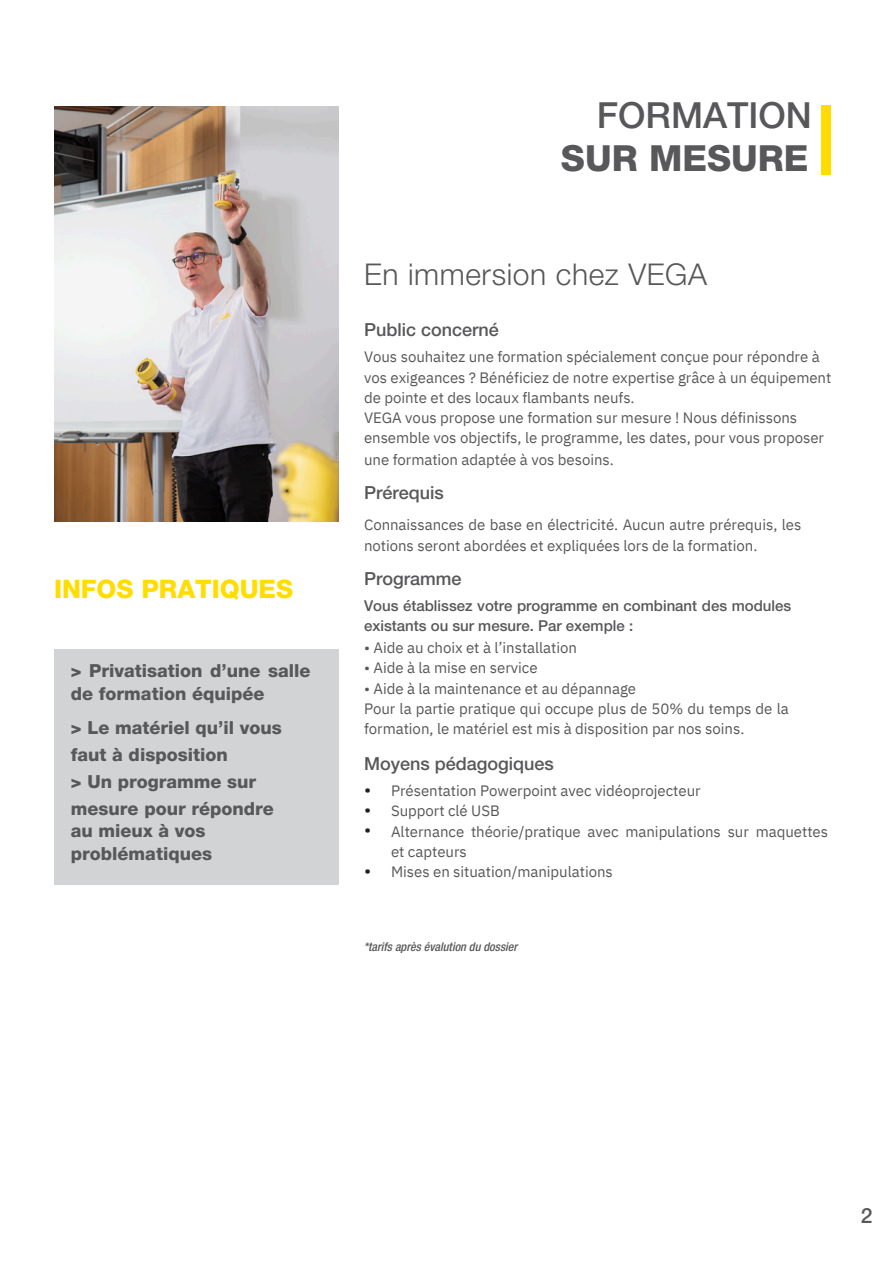
<style>
.page{position:relative;width:894px;height:1264px;background:#fff}
.page>*{position:absolute;margin:0;border:0;box-sizing:border-box;transform-origin:0 0}
.t1{font:500 36px "Helvetica Neue LTW1 G";color:#58585a}
.t2{font:800 36px "Helvetica Neue LTW1 G";color:#58585a}
.t3{font:300 30px "Helvetica Neue LTW1 G";letter-spacing:.02em;color:#58585a}
.t4{font:800 25.5px "Helvetica Neue LTW1 G";color:#fd0}
.t5{font:500 21px "Helvetica Neue LTW1 G";color:#58585a}
.t6{font:800 18px/27px "Helvetica Neue LTW1 G";color:#58585a}
.t7{font:500 18px "Helvetica Neue LTW1 G";color:#58585a}
.t8{font:18px/20.2px "IBM Plex Sans";color:#231f20;text-align:justify}
.t9{font:15px/20.2px "IBM Plex Sans";letter-spacing:-.005em;color:#58585a}
.t10{font:500 15px/20.2px "Helvetica Neue LTW1 G";color:#58585a}
.t11{font:italic 500 condensed 12px "Helvetica Neue LTW1 G";color:#58585a}
</style>
<div class="page">
<div style="left:821px;top:105px;width:9px;height:70px;background:#fd0"></div>
<img style="left:54px;top:106px;width:285px;height:415px">
<div style="left:54px;top:649px;width:285px;height:235px;background:#d1d3d4"></div>
<p class="t4" style="left:54px;top:579px;width:240px">INFOS PRATIQUES</p>
<p class="t6" style="left:71px;top:662px;width:241px;line-height:22.5px">&gt; Privatisation d’une salle de formation équipée</p>
<p class="t6" style="left:71px;top:716px;width:212px">&gt; Le matériel qu’il vous faut à disposition<br>&gt; Un programme sur mesure pour répondre</p>
<p class="t6" style="left:71px;top:822px;width:143px;line-height:22.5px">au mieux à vos problématiques</p>
<p class="t1" style="left:596px;top:102px;width:216px">FORMATION</p>
<p class="t2" style="left:561px;top:145px;width:249px">SUR MESURE</p>
<h3 class="t3" style="left:364px;top:264px;width:344px">En immersion chez VEGA</h3>
<h1 class="t7" style="left:364px;top:323px;width:136px">Public concerné</h1>
<h6 class="t9" style="left:364px;top:346px;width:468px">Vous souhaitez une formation spécialement conçue pour répondre à vos exigeances ? Bénéficiez de notre expertise grâce à un équipement de pointe et des locaux flambants neufs.<br>VEGA vous propose une formation sur mesure ! Nous définissons ensemble vos objectifs, le programme, les dates, pour vous proposer une formation adaptée à vos besoins.</h6>
<h4 class="t7" style="left:364px;top:486px;width:81px">Prérequis</h4>
<h6 class="t9" style="left:364px;top:514px;width:438px">Connaissances de base en électricité. Aucun autre prérequis, les notions seront abordées et expliquées lors de la formation.</h6>
<h1 class="t7" style="left:364px;top:572px;width:99px">Programme</h1>
<h4 class="t10" style="left:364px;top:597px;width:428px">Vous établissez votre programme en combinant des modules existants ou sur mesure. Par exemple :</h4>
<h4 class="t9" style="left:364px;top:637px;width:214px">• Aide au choix et à l’installation</h4>
<h4 class="t9" style="left:364px;top:657px;width:175px">• Aide à la mise en service</h4>
<h4 class="t9" style="left:364px;top:678px;width:426px">• Aide à la maintenance et au dépannage<br>Pour la partie pratique qui occupe plus de 50% du temps de la formation, le matériel est mis à disposition par nos soins.</h4>
<h2 class="t7" style="left:364px;top:757px;width:191px">Moyens pédagogiques</h2>
<h5 class="t8" style="left:364px;top:778px;width:9px">• • •</h5>
<h6 class="t8" style="left:364px;top:859px;width:9px">•</h6>
<h4 class="t9" style="left:391px;top:780px;width:438px">Présentation Powerpoint avec vidéoprojecteur<br>Support clé USB<br>Alternance théorie/pratique avec manipulations sur maquettes et capteurs<br>Mises en situation/manipulations</h4>
<h4 class="t11" style="left:363px;top:942px;width:155px">*tarifs après évalution du dossier</h4>
<h6 class="t5" style="left:860px;top:1207px;width:13px">2</h6>
</div>
